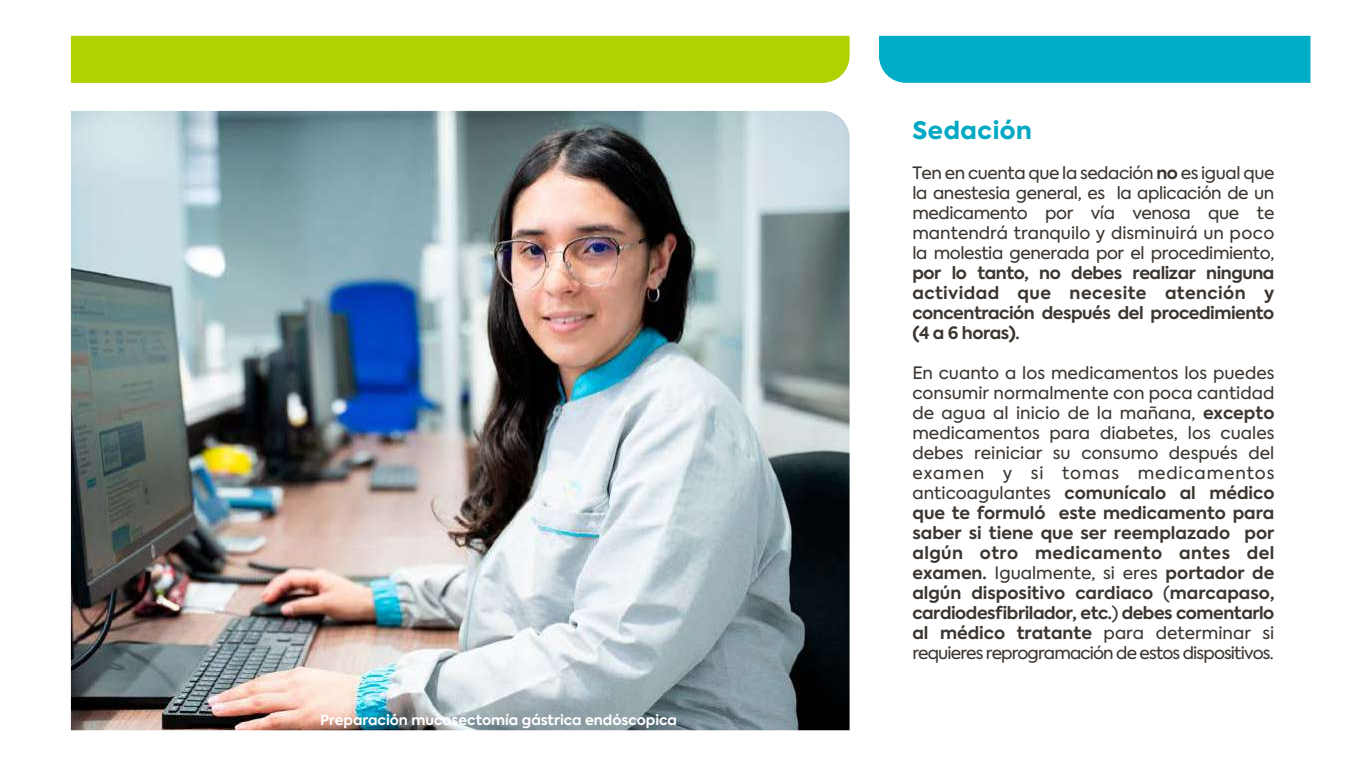
<style>
.page{position:relative;width:1366px;height:768px;background:#fff}
.page>*{position:absolute;margin:0;border:0;box-sizing:border-box;transform-origin:0 0}
.t1{font:800 24px "Axiforma";letter-spacing:.025em;color:#00a9c3}
.t2{font:17px/20px "Axiforma";letter-spacing:-.025em;color:#3c3631;text-align:justify}
.t3{font:700 17px/20px "Axiforma";letter-spacing:-.025em;color:#3c3631;text-align:justify}
.t4{font:700 14px "Axiforma";color:#fff}
.s1{font-weight:700}
</style>
<div class="page">
<div style="left:71px;top:36px;width:779px;height:47px;background:#b0d200"></div>
<img style="left:71px;top:111px;width:779px;height:619px">
<div style="left:879px;top:36px;width:431px;height:47px;background:#00adc7"></div>
<p class="t4" style="left:320px;top:711px;width:358px">Preparación mucosectomía gástrica endóscopica</p>
<h1 class="t1" style="left:912px;top:113px;width:121px">Sedación</h1>
<p class="t2" style="left:912px;top:163px;width:364px">Ten en cuenta que la sedación <span class="s1">no</span> es igual que la anestesia general, es la aplicación de un medicamento por vía venosa que te mantendrá tranquilo y disminuirá un poco la molestia generada por el procedimiento,</p>
<p class="t3" style="left:912px;top:263px;width:364px">por lo tanto, no debes realizar ninguna actividad que necesite atención y concentración después del procedimiento (4 a 6 horas).</p>
<p class="t2" style="left:912px;top:363px;width:364px">En cuanto a los medicamentos los puedes consumir normalmente con poca cantidad de agua al inicio de la mañana, <span class="s1">excepto </span>medicamentos para diabetes, los cuales debes reiniciar su consumo después del examen y si tomas medicamentos anticoagulantes <span class="s1">comunícalo al médico que te formuló este medicamento para saber si tiene que ser reemplazado por algún otro medicamento antes del examen.</span> Igualmente, si eres <span class="s1">portador de algún dispositivo cardiaco</span> (<span class="s1">marcapaso, cardiodesfibrilador, etc.</span>) <span class="s1">debes comentarlo al médico tratante</span> para determinar si requieres reprogramación de estos dispositivos.</p>
</div>
